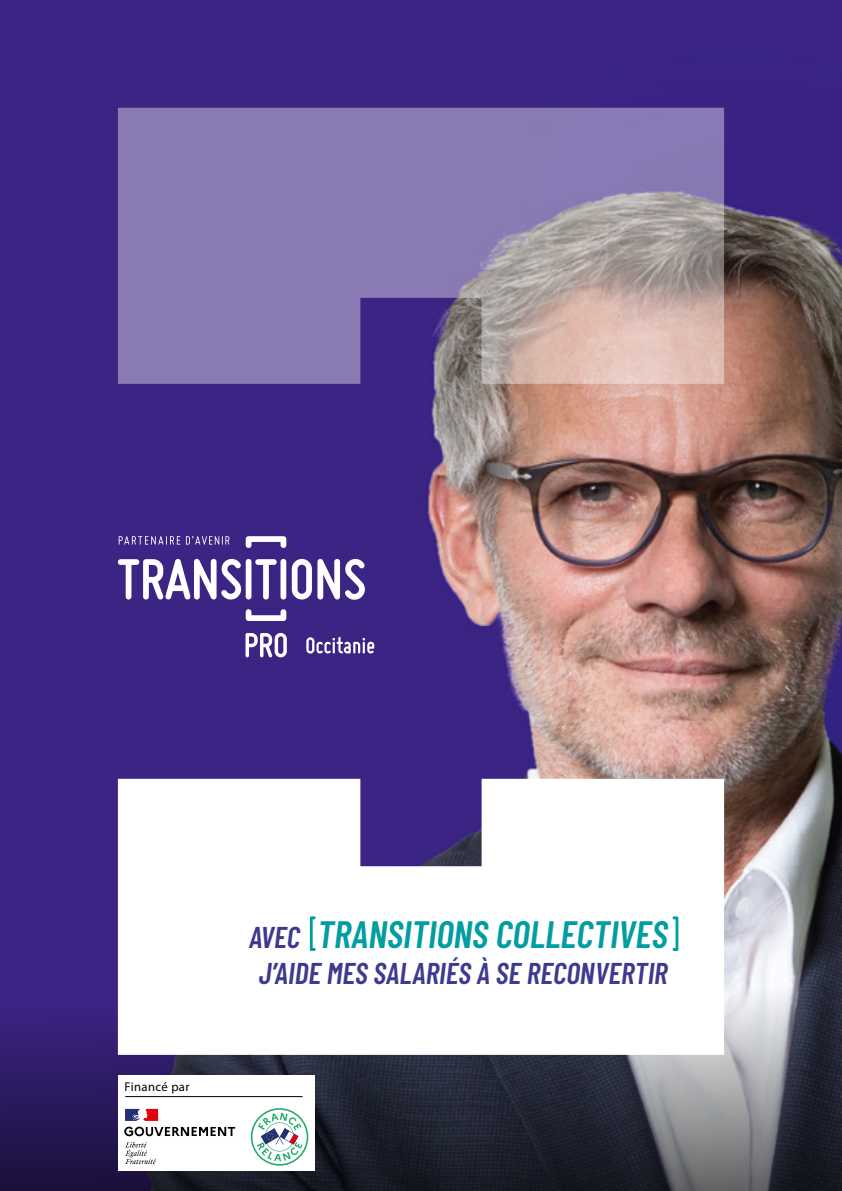
<style>
.page{position:relative;width:842px;height:1191px;background:#fff}
.page>*{position:absolute;margin:0;border:0;box-sizing:border-box;transform-origin:0 0}
.t1{font:italic 600 38px "Barlow Condensed";color:#009da1}
.t2{font:italic 600 30px "Barlow Condensed";color:#3d3a8f}
.t3{font:12.6px "Myriad Pro";letter-spacing:.03em;color:#000}
.s1{font-size:30px;color:#3d3a8f}
</style>
<div class="page">
<img style="left:0;top:0;width:842px;height:921px">
<svg style="left:0;top:921px;width:842px;height:270px;background:#43405c"></svg>
<svg style="left:118px;top:779px;width:606px;height:275px"></svg>
<svg style="left:118px;top:108px;width:606px;height:276px;background:#9383ad"></svg>
<svg style="left:310px;top:916px;width:6px;height:35px"></svg>
<svg style="left:673px;top:916px;width:5px;height:35px"></svg>
<div style="left:118px;top:1075px;width:197px;height:95px;background:#fff"></div>
<svg style="left:125px;top:1142px;width:31px;height:22px"></svg>
<svg style="left:124px;top:1108px;width:111px;height:28px"></svg>
<svg style="left:251px;top:1108px;width:57px;height:57px"></svg>
<hr style="left:125px;top:1096px;width:178px;height:1px;background:#000">
<svg style="left:246px;top:633px;width:41px;height:24px"></svg>
<svg style="left:246px;top:536px;width:40px;height:12px"></svg>
<svg style="left:246px;top:609px;width:40px;height:12px"></svg>
<svg style="left:255px;top:559px;width:22px;height:40px"></svg>
<svg style="left:118px;top:558px;width:123px;height:42px"></svg>
<div style="left:246px;top:559px;width:5px;height:40px;background:#fff;border-radius:3px"></div>
<div style="left:280px;top:559px;width:6px;height:40px;background:#fff;border-radius:3px"></div>
<svg style="left:292px;top:558px;width:73px;height:42px"></svg>
<svg style="left:306px;top:637px;width:68px;height:17px"></svg>
<svg style="left:119px;top:536px;width:61px;height:9px"></svg>
<svg style="left:186px;top:536px;width:43px;height:9px"></svg>
<p class="t3" style="left:125px;top:1078px;width:67px">Financé par</p>
<p class="t1" style="left:249px;top:907px;width:420px"><span class="s1">AVEC</span> TRANSITIONS COLLECTIVES</p>
<p class="t2" style="left:259px;top:951px;width:410px">J’AIDE MES SALARIÉS À SE RECONVERTIR</p>
</div>
